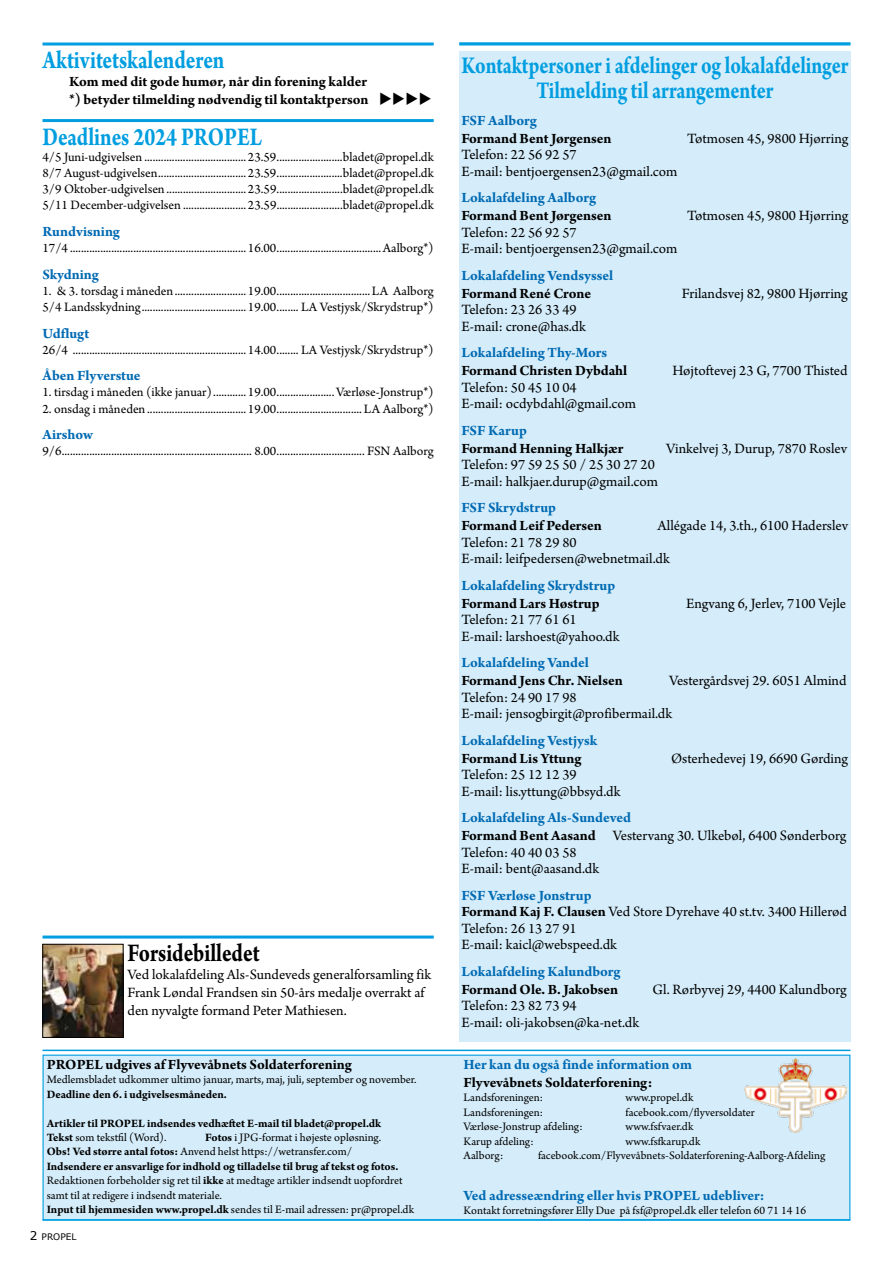
<style>
.page{position:relative;width:893px;height:1263px;background:#fff}
.page>*{position:absolute;margin:0;border:0;box-sizing:border-box;transform-origin:0 0}
.t1{font:700 27px "Arno Pro";color:#009ee0;scale:.8 1}
.t2{font:700 27px "Arno Pro";color:#000;scale:.8 1}
.t3{font:700 25.5px/25.5px "Arno Pro";letter-spacing:-.005em;color:#009ee0;text-align:center;scale:.8 1}
.t4{font:15px/16.5px "Arno Pro";color:#000}
.t5{font:700 15px/18px "Arno Pro";letter-spacing:-.005em;color:#000}
.t6{font:700 15px "Arno Pro";color:#006ab3}
.t7{font:13.5px/16.2px "Arno Pro";color:#000;text-align:justify}
.t8{font:12px/14.4px "Arno Pro";color:#000}
.t9{font:700 12px/14.4px "Arno Pro";letter-spacing:-.005em;color:#000}
.t10{font:9px "Verdana";color:#000}
.s1{font-weight:400}
.s2{font-weight:700}
.s3{font-size:12px}
.s4{font-weight:700;color:#006ab3}
</style>
<div class="page">
<div style="left:43px;top:1054px;width:807px;height:166px;background:#d5edfa;border:1px solid #009ee0"></div>
<hr style="left:43px;top:1219px;width:807px;height:2px;background:#009ee0">
<img style="left:744px;top:1059px;width:102px;height:73px">
<hr style="left:43px;top:1049px;width:807px;height:2px;background:#009ee0">
<div style="left:459px;top:51px;width:391px;height:991px;background:#d5edfa"></div>
<hr style="left:459px;top:43px;width:391px;height:3px;background:#009ee0">
<hr style="left:43px;top:43px;width:391px;height:3px;background:#009ee0">
<hr style="left:43px;top:119px;width:391px;height:3px;background:#009ee0">
<hr style="left:43px;top:935px;width:391px;height:3px;background:#009ee0">
<img style="left:45px;top:946px;width:76px;height:89px">
<div style="left:43px;top:944px;width:80px;height:93px;border:1px solid #000"></div>
<h1 class="t1" style="left:43px;top:44px;width:229px">Aktivitetskalenderen</h1>
<p class="t5" style="left:69px;top:73px;width:364px">Kom med dit gode humør, når din forening kalder<br>*) betyder tilmelding nødvendig til kontaktperson ◆◆◆◆</p>
<h1 class="t1" style="left:43px;top:121px;width:276px">Deadlines 2024 PROPEL</h1>
<p class="t7" style="left:43px;top:149px;width:393px">4/5 Juni-udgivelsen ..................................... 23.59........................bladet@propel.dk 8/7 August-udgivelsen................................ 23.59........................bladet@propel.dk 3/9 Oktober-udgivelsen ............................. 23.59........................bladet@propel.dk 5/11 December-udgivelsen ....................... 23.59........................bladet@propel.dk</p>
<p class="t6" style="left:43px;top:223px;width:79px">Rundvisning</p>
<p class="t7" style="left:43px;top:241px;width:393px">17/4 ................................................................16.00......................................Aalborg*)</p>
<p class="t6" style="left:43px;top:265px;width:58px">Skydning</p>
<p class="t7" style="left:43px;top:283px;width:393px">1. &amp; 3. torsdag i måneden.......................... 19.00..................................LA Aalborg<br>5/4 Landsskydning...................................... 19.00........ LA Vestjysk/Skrydstrup*)</p>
<p class="t6" style="left:43px;top:324px;width:48px">Udflugt</p>
<p class="t7" style="left:43px;top:342px;width:393px">26/4 ...............................................................14.00........ LA Vestjysk/Skrydstrup*)</p>
<p class="t6" style="left:43px;top:367px;width:100px">Åben Flyverstue</p>
<p class="t7" style="left:43px;top:385px;width:393px">1. tirsdag i måneden (ikke januar)............19.00.....................Værløse-Jonstrup*)</p>
<p class="t7" style="left:43px;top:401px;width:393px">2. onsdag i måneden .................................... 19.00............................... LA Aalborg*)</p>
<p class="t6" style="left:43px;top:426px;width:52px">Airshow</p>
<p class="t7" style="left:43px;top:444px;width:393px">9/6..................................................................... 8.00................................ FSN Aalborg</p>
<h1 class="t2" style="left:128px;top:937px;width:166px">Forsidebilledet</h1>
<p class="t4" style="left:128px;top:966px;width:305px;line-height:18px">Ved lokalafdeling Als-Sundeveds generalforsamling fik<br>Frank Løndal Frandsen sin 50-års medalje overrakt af den nyvalgte formand Peter Mathiesen.</p>
<p class="t5" style="left:47px;top:1056px;width:307px">PROPEL udgives af Flyvevåbnets Soldaterforening</p>
<p class="t8" style="left:47px;top:1073px;width:371px">Medlemsbladet udkommer ultimo januar, marts, maj, juli, september og november.</p>
<p class="t9" style="left:47px;top:1088px;width:181px">Deadline den 6. i udgivelsesmåneden.</p>
<p class="t9" style="left:47px;top:1116px;width:336px">Artikler til PROPEL indsendes vedhæftet E-mail til bladet@propel.dk<br>Tekst <span class="s1">som tekstfil (Word).</span></p>
<p class="t8" style="left:47px;top:1131px;width:369px;text-indent:158px"><span class="s2">Fotos</span> i JPG-format i højeste opløsning.<br><span class="s2">Obs! Ved større antal fotos:</span> Anvend helst https://wetransfer.com/<br><span class="s2">Indsendere er ansvarlige for indhold og tilladelse til brug af tekst og fotos.<br></span>Redaktionen forbeholder sig ret til <span class="s2">ikke</span> at medtage artikler indsendt uopfordret samt til at redigere i indsendt materiale.<br><span class="s2">Input til hjemmesiden www.propel.dk</span> sendes til E-mail adressen: pr@propel.dk</p>
<p class="t10" style="left:30px;top:1230px;width:48px"><span class="s3">2</span> PROPEL</p>
<h2 class="t3" style="left:461px;top:53px;width:485px">Kontaktpersoner i afdelinger og lokalafdelinger<br>Tilmelding til arrangementer</h2>
<p class="t6" style="left:461px;top:111px;width:77px">FSF Aalborg</p>
<p class="t5" style="left:461px;top:130px;width:152px">Formand Bent Jørgensen</p>
<p class="t4" style="left:687px;top:131px;width:163px">Tøtmosen 45, 9800 Hjørring</p>
<p class="t4" style="left:461px;top:147px;width:218px">Telefon: 22 56 92 57<br>E-mail: bentjoergensen23@gmail.com</p>
<p class="t6" style="left:461px;top:189px;width:136px">Lokalafdeling Aalborg</p>
<p class="t5" style="left:461px;top:207px;width:152px">Formand Bent Jørgensen</p>
<p class="t4" style="left:687px;top:208px;width:163px">Tøtmosen 45, 9800 Hjørring</p>
<p class="t4" style="left:461px;top:225px;width:218px">Telefon: 22 56 92 57<br>E-mail: bentjoergensen23@gmail.com</p>
<p class="t6" style="left:461px;top:266px;width:153px">Lokalafdeling Vendsyssel</p>
<p class="t5" style="left:461px;top:285px;width:131px">Formand René Crone</p>
<p class="t4" style="left:682px;top:286px;width:168px">Frilandsvej 82, 9800 Hjørring</p>
<p class="t4" style="left:461px;top:302px;width:126px">Telefon: 23 26 33 49<br>E-mail: crone@has.dk</p>
<p class="t6" style="left:461px;top:344px;width:147px">Lokalafdeling Thy-Mors</p>
<p class="t5" style="left:461px;top:362px;width:167px">Formand Christen Dybdahl</p>
<p class="t4" style="left:672px;top:363px;width:177px">Højtoftevej 23 G, 7700 Thisted</p>
<p class="t4" style="left:461px;top:380px;width:176px">Telefon: 50 45 10 04<br>E-mail: ocdybdahl@gmail.com</p>
<p class="t6" style="left:461px;top:421px;width:67px">FSF Karup</p>
<p class="t5" style="left:461px;top:440px;width:164px">Formand Henning Halkjær</p>
<p class="t4" style="left:666px;top:441px;width:182px">Vinkelvej 3, Durup, 7870 Roslev</p>
<p class="t4" style="left:461px;top:457px;width:198px">Telefon: 97 59 25 50 / 25 30 27 20<br>E-mail: halkjaer.durup@gmail.com</p>
<p class="t6" style="left:461px;top:499px;width:96px">FSF Skrydstrup</p>
<p class="t5" style="left:461px;top:517px;width:142px">Formand Leif Pedersen</p>
<p class="t4" style="left:658px;top:518px;width:192px">Allégade 14, 3.th., 6100 Haderslev</p>
<p class="t4" style="left:461px;top:535px;width:210px">Telefon: 21 78 29 80<br>E-mail: leifpedersen@webnetmail.dk</p>
<p class="t6" style="left:461px;top:576px;width:155px">Lokalafdeling Skrydstrup</p>
<p class="t5" style="left:461px;top:595px;width:140px">Formand Lars Høstrup</p>
<p class="t4" style="left:686px;top:596px;width:162px">Engvang 6, Jerlev, 7100 Vejle</p>
<p class="t4" style="left:461px;top:612px;width:160px">Telefon: 21 77 61 61<br>E-mail: larshoest@yahoo.dk</p>
<p class="t6" style="left:461px;top:654px;width:129px">Lokalafdeling Vandel</p>
<p class="t5" style="left:461px;top:672px;width:163px">Formand Jens Chr. Nielsen</p>
<p class="t4" style="left:669px;top:673px;width:179px">Vestergårdsvej 29. 6051 Almind</p>
<p class="t4" style="left:461px;top:690px;width:212px">Telefon: 24 90 17 98<br>E-mail: jensogbirgit@profibermail.dk</p>
<p class="t6" style="left:461px;top:731px;width:137px">Lokalafdeling Vestjysk</p>
<p class="t5" style="left:461px;top:750px;width:122px">Formand Lis Yttung</p>
<p class="t4" style="left:671px;top:751px;width:178px">Østerhedevej 19, 6690 Gørding</p>
<p class="t4" style="left:461px;top:767px;width:161px">Telefon: 25 12 12 39<br>E-mail: lis.yttung@bbsyd.dk</p>
<p class="t4" style="left:461px;top:809px;width:387px;line-height:18px"><span class="s4">Lokalafdeling Als-Sundeved<br></span><span class="s2">Formand Bent Aasand</span> Vestervang 30. Ulkebøl, 6400 Sønderborg</p>
<p class="t4" style="left:461px;top:845px;width:139px">Telefon: 40 40 03 58<br>E-mail: bent@aasand.dk</p>
<p class="t4" style="left:461px;top:888px;width:387px"><span class="s4">FSF Værløse Jonstrup<br></span><span class="s2">Formand Kaj F. Clausen</span> Ved Store Dyrehave 40 st.tv. 3400 Hillerød Telefon: 26 13 27 91<br>E-mail: kaicl@webspeed.dk</p>
<p class="t6" style="left:461px;top:962px;width:161px">Lokalafdeling Kalundborg</p>
<p class="t5" style="left:461px;top:981px;width:158px">Formand Ole. B. Jakobsen</p>
<p class="t4" style="left:653px;top:982px;width:196px">Gl. Rørbyvej 29, 4400 Kalundborg</p>
<p class="t4" style="left:461px;top:998px;width:179px">Telefon: 23 82 73 94<br>E-mail: oli-jakobsen@ka-net.dk</p>
<p class="t6" style="left:463px;top:1056px;width:230px">Her kan du også finde information om</p>
<p class="t5" style="left:463px;top:1074px;width:191px">Flyvevåbnets Soldaterforening:</p>
<p class="t8" style="left:463px;top:1091px;width:81px">Landsforeningen:</p>
<p class="t8" style="left:625px;top:1091px;width:69px">www.propel.dk</p>
<p class="t8" style="left:463px;top:1106px;width:81px">Landsforeningen:</p>
<p class="t8" style="left:625px;top:1106px;width:131px">facebook.com/flyversoldater</p>
<p class="t8" style="left:463px;top:1120px;width:121px">Værløse-Jonstrup afdeling:</p>
<p class="t8" style="left:625px;top:1120px;width:69px">www.fsfvaer.dk</p>
<p class="t8" style="left:463px;top:1134px;width:72px">Karup afdeling:</p>
<p class="t8" style="left:625px;top:1134px;width:76px">www.fsfkarup.dk</p>
<p class="t8" style="left:463px;top:1149px;width:41px">Aalborg:</p>
<p class="t8" style="left:538px;top:1149px;width:289px">facebook.com/Flyvevåbnets-Soldaterforening-Aalborg-Afdeling</p>
<p class="t6" style="left:463px;top:1187px;width:303px">Ved adresseændring eller hvis PROPEL udebliver:</p>
<p class="t8" style="left:463px;top:1204px;width:344px">Kontakt forretningsfører Elly Due på fsf@propel.dk eller telefon 60 71 14 16</p>
</div>
